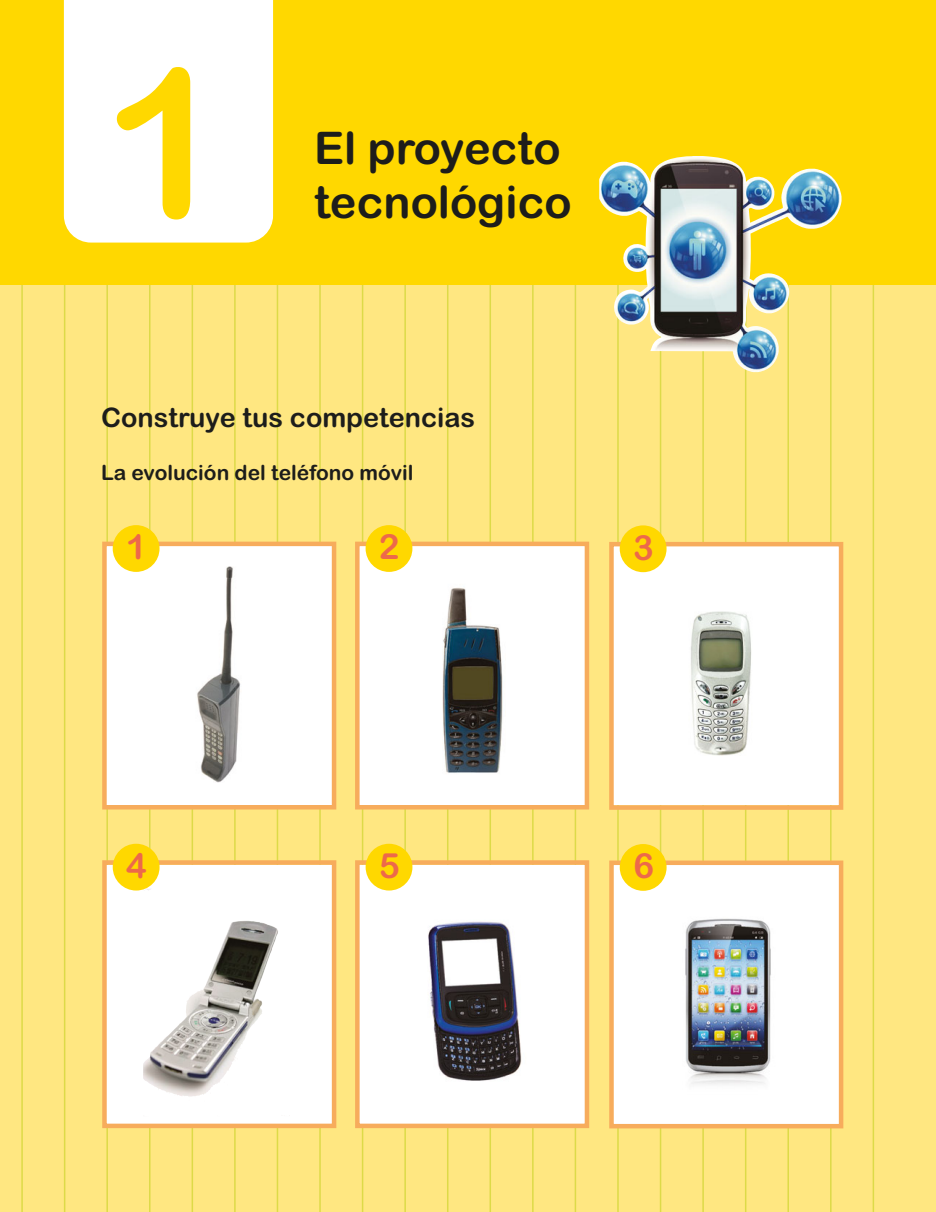
<style>
.page{position:relative;width:936px;height:1212px;background:#fff}
.page>*{position:absolute;margin:0;border:0;box-sizing:border-box;transform-origin:0 0}
.t1{font:208.2px "Arial Rounded MT Bold";color:#ffd800}
.t2{font:45px/54px "Arial Rounded MT Bold";color:#1d1d1b}
.t3{font:34.65px "Arial Rounded MT Bold";color:#ed694a}
.t4{font:27px "Arial Rounded MT Bold";color:#1d1d1b}
.t5{font:21px "Arial Rounded MT Bold";color:#1d1d1b}
</style>
<div class="page">
<div style="left:0;top:0;width:935px;height:1212px;background:#ffe781"></div>
<hr style="left:21px;top:278px;width:2px;height:934px;background:#ddda48">
<hr style="left:64px;top:278px;width:1px;height:934px;background:#ddda48">
<hr style="left:106px;top:278px;width:2px;height:934px;background:#ddda48">
<hr style="left:149px;top:278px;width:1px;height:934px;background:#ddda48">
<hr style="left:191px;top:278px;width:2px;height:934px;background:#ddda48">
<hr style="left:234px;top:278px;width:1px;height:934px;background:#ddda48">
<hr style="left:276px;top:278px;width:2px;height:934px;background:#ddda48">
<hr style="left:319px;top:278px;width:1px;height:934px;background:#ddda48">
<hr style="left:361px;top:278px;width:2px;height:934px;background:#ddda48">
<hr style="left:404px;top:278px;width:1px;height:934px;background:#ddda48">
<hr style="left:447px;top:278px;width:1px;height:934px;background:#ddda48">
<hr style="left:489px;top:278px;width:2px;height:934px;background:#ddda48">
<hr style="left:532px;top:278px;width:1px;height:934px;background:#ddda48">
<hr style="left:574px;top:278px;width:2px;height:934px;background:#ddda48">
<hr style="left:617px;top:278px;width:1px;height:934px;background:#ddda48">
<hr style="left:659px;top:278px;width:2px;height:934px;background:#ddda48">
<hr style="left:702px;top:278px;width:1px;height:934px;background:#ddda48">
<hr style="left:744px;top:278px;width:2px;height:934px;background:#ddda48">
<hr style="left:787px;top:281px;width:1px;height:931px;background:#ddda48">
<hr style="left:829px;top:278px;width:2px;height:934px;background:#ddda48">
<hr style="left:872px;top:278px;width:1px;height:934px;background:#ddda48">
<div style="left:0;top:0;width:935px;height:285px;background:#ffd800"></div>
<div style="left:64px;top:0;width:209px;height:243px;background:#fff"></div>
<div style="left:107px;top:546px;width:224px;height:259px;background:#fff"></div>
<img style="left:120px;top:566px;width:121px;height:217px">
<div style="left:102px;top:542px;width:234px;height:267px;border:4px solid #f7ac5c"></div>
<div style="left:113px;top:525px;width:46px;height:47px;background:#ffd800;border-radius:50%"></div>
<div style="left:359px;top:546px;width:225px;height:259px;background:#fff"></div>
<img style="left:442px;top:588px;width:61px;height:185px">
<div style="left:355px;top:542px;width:234px;height:267px;border:4px solid #f7ac5c"></div>
<div style="left:365px;top:525px;width:47px;height:47px;background:#ffd800;border-radius:50%"></div>
<div style="left:613px;top:546px;width:225px;height:259px;background:#fff"></div>
<img style="left:691px;top:611px;width:61px;height:145px">
<div style="left:609px;top:542px;width:233px;height:268px;border:4px solid #f7ac5c"></div>
<div style="left:619px;top:525px;width:47px;height:47px;background:#ffd800;border-radius:50%"></div>
<div style="left:107px;top:865px;width:224px;height:259px;background:#fff"></div>
<img style="left:143px;top:921px;width:135px;height:143px">
<div style="left:102px;top:860px;width:234px;height:268px;border:4px solid #f7ac5c"></div>
<div style="left:113px;top:844px;width:46px;height:46px;background:#ffd800;border-radius:50%"></div>
<div style="left:359px;top:865px;width:225px;height:259px;background:#fff"></div>
<img style="left:428px;top:921px;width:94px;height:160px">
<div style="left:355px;top:860px;width:234px;height:268px;border:4px solid #f7ac5c"></div>
<div style="left:365px;top:844px;width:47px;height:46px;background:#ffd800;border-radius:50%"></div>
<div style="left:613px;top:865px;width:225px;height:259px;background:#fff"></div>
<img style="left:685px;top:918px;width:86px;height:166px">
<div style="left:609px;top:861px;width:233px;height:267px;border:4px solid #f7ac5c"></div>
<div style="left:619px;top:844px;width:47px;height:47px;background:#ffd800;border-radius:50%"></div>
<img style="left:599px;top:156px;width:242px;height:216px">
<h1 class="t1" style="left:104px;top:65px;width:125px">1</h1>
<h2 class="t2" style="left:314px;top:126px;width:259px">El proyecto tecnológico</h2>
<p class="t4" style="left:101px;top:407px;width:375px">Construye tus competencias</p>
<p class="t5" style="left:101px;top:465px;width:313px">La evolución del teléfono móvil</p>
<h3 class="t3" style="left:126px;top:534px;width:22px">1</h3>
<h3 class="t3" style="left:379px;top:534px;width:22px">2</h3>
<h3 class="t3" style="left:632px;top:534px;width:22px">3</h3>
<h3 class="t3" style="left:126px;top:853px;width:22px">4</h3>
<h3 class="t3" style="left:379px;top:853px;width:22px">5</h3>
<h3 class="t3" style="left:633px;top:853px;width:22px">6</h3>
</div>
